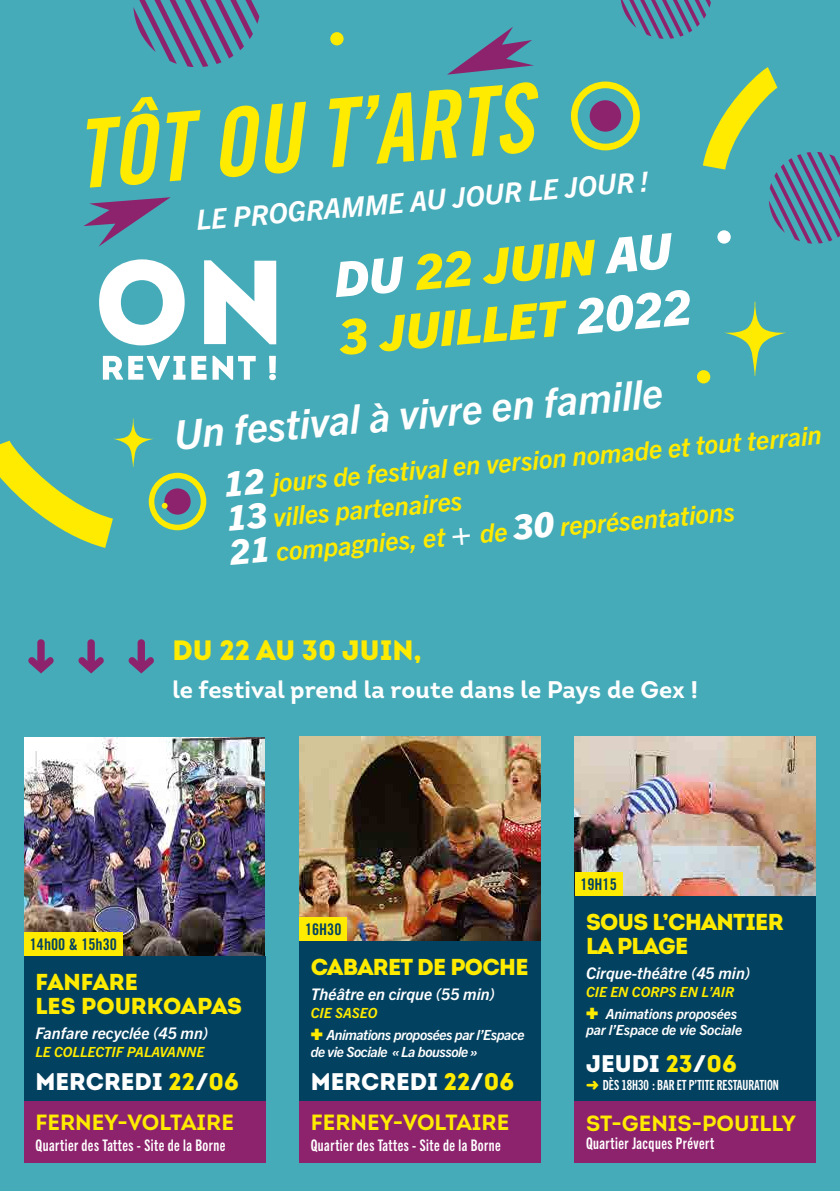
<style>
.page{position:relative;width:840px;height:1191px;background:#fff}
.page>*{position:absolute;margin:0;border:0;box-sizing:border-box;transform-origin:0 0}
.t1{font:italic 800 48.4px/58px "Trade Gothic Next LT Pro";color:#ffeb00}
.t2{font:italic 700 40.4px "Trade Gothic Next LT Pro";color:#fff}
.t3{font:900 28px "Intro";color:#ffeb00}
.t4{font:italic 700 27.6px "Trade Gothic Next LT Pro";color:#fff}
.t5{font:italic 700 25.8px/34.4px "Trade Gothic Next LT Pro";color:#ffeb00}
.t6{font:700 24px "Intro";color:#fff}
.t7{font:900 24px "Intro";color:#fff}
.t8{font:900 23px/24px "Intro";letter-spacing:-.03em;color:#ffeb00}
.t9{font:900 23px/24px "Intro";color:#ffeb00}
.t10{font:700 22px "Intro";color:#ffeb00}
.t11{font:16px "Trade Gothic Next LT Pro Bd Cm";letter-spacing:.03em;color:#fff}
.t12{font:italic 700 16px "Trade Gothic Next LT Pro";color:#fff}
.t13{font:16px "Trade Gothic Bold Cond Twenty";color:#034160}
.t14{font:italic 700 14px/21.6px "Trade Gothic Next LT Pro";letter-spacing:-.03em;color:#fff}
.t15{font:italic 700 14px/21.6px "Trade Gothic Next LT Pro";letter-spacing:-.01em;color:#fff}
.t16{font:14px "Trade Gothic Next LT Pro Bd Cm";color:#fff}
.t17{font:italic 700 14px "Trade Gothic Next LT Pro";color:#ffeb00}
.s1{color:#fff}
.s2{font-weight:800;font-size:34.4px;color:#fff}
.s3{color:#ffeb00}
</style>
<div class="page">
<div style="left:0;top:0;width:839px;height:1191px;background:#46abb8"></div>
<svg style="left:133px;top:0;width:126px;height:67px"></svg>
<svg style="left:620px;top:0;width:90px;height:39px"></svg>
<svg style="left:87px;top:97px;width:73px;height:91px"></svg>
<svg style="left:166px;top:110px;width:34px;height:71px"></svg>
<svg style="left:220px;top:102px;width:86px;height:76px"></svg>
<svg style="left:329px;top:92px;width:85px;height:75px"></svg>
<svg style="left:420px;top:82px;width:118px;height:78px"></svg>
<svg style="left:447px;top:27px;width:86px;height:48px"></svg>
<svg style="left:84px;top:197px;width:87px;height:49px"></svg>
<svg style="left:103px;top:356px;width:82px;height:24px"></svg>
<svg style="left:191px;top:356px;width:15px;height:24px"></svg>
<svg style="left:212px;top:356px;width:43px;height:24px"></svg>
<svg style="left:269px;top:356px;width:7px;height:24px"></svg>
<svg style="left:99px;top:259px;width:85px;height:86px"></svg>
<svg style="left:204px;top:260px;width:72px;height:84px"></svg>
<svg style="left:571px;top:82px;width:68px;height:68px"></svg>
<div style="left:589px;top:100px;width:31px;height:32px;background:#8e236d;border-radius:50%"></div>
<svg style="left:724px;top:301px;width:62px;height:75px"></svg>
<svg style="left:702px;top:67px;width:137px;height:177px"></svg>
<svg style="left:0;top:418px;width:206px;height:130px"></svg>
<div style="left:696px;top:370px;width:13px;height:13px;background:#ffeb00;border-radius:50%"></div>
<div style="left:330px;top:32px;width:13px;height:13px;background:#ffeb00;border-radius:50%"></div>
<div style="left:717px;top:230px;width:13px;height:14px;background:#fff;border-radius:50%"></div>
<svg style="left:28px;top:639px;width:26px;height:34px"></svg>
<svg style="left:78px;top:639px;width:26px;height:34px"></svg>
<svg style="left:129px;top:639px;width:25px;height:34px"></svg>
<div style="left:574px;top:895px;width:241px;height:267px;background:#034160"></div>
<img style="left:574px;top:737px;width:241px;height:158px">
<div style="left:299px;top:941px;width:241px;height:160px;background:#034160"></div>
<img style="left:299px;top:736px;width:241px;height:205px">
<img style="left:25px;top:737px;width:240px;height:218px">
<div style="left:24px;top:956px;width:241px;height:145px;background:#034160"></div>
<div style="left:574px;top:872px;width:48px;height:23px;background:#ffeb00"></div>
<div style="left:24px;top:1101px;width:241px;height:61px;background:#8e236d"></div>
<div style="left:299px;top:1101px;width:241px;height:61px;background:#8e236d"></div>
<div style="left:574px;top:1101px;width:241px;height:61px;background:#8e236d"></div>
<div style="left:299px;top:917px;width:48px;height:24px;background:#ffeb00"></div>
<div style="left:24px;top:932px;width:98px;height:24px;background:#ffeb00"></div>
<p class="t4" style="left:194px;top:201px;width:454px;rotate:-5deg">LE PROGRAMME AU JOUR LE JOUR !</p>
<h1 class="t1" style="left:331px;top:247px;width:354px;rotate:-5deg"><span class="s1">DU</span> 22 JUIN <span class="s1">AU<br></span>3 JUILLET <span class="s1">2022</span></h1>
<h2 class="t2" style="left:171px;top:407px;width:492px;rotate:-5deg">Un festival à vivre en famille</h2>
<p class="t5" style="left:222px;top:468px;width:601px;rotate:-5deg"><span class="s2">12</span> jours de festival en version nomade et tout terrain<br><span class="s2">13</span> villes partenaires<br><span class="s2">21</span> compagnies, et <span class="s2">+</span> de <span class="s2">30</span> représentations</p>
<p class="t3" style="left:172px;top:632px;width:251px">DU 22 AU 30 JUIN,</p>
<p class="t6" style="left:172px;top:674px;width:526px">le festival prend la route dans le Pays de Gex !</p>
<p class="t13" style="left:30px;top:935px;width:89px">14h00 &amp; 15h30</p>
<p class="t9" style="left:35px;top:970px;width:208px">FANFARE<br>LES POURKOAPAS</p>
<p class="t12" style="left:35px;top:1022px;width:174px">Fanfare recyclée (45 mn)</p>
<p class="t17" style="left:35px;top:1042px;width:170px">LE COLLECTIF PALAVANNE</p>
<p class="t7" style="left:35px;top:1066px;width:205px">MERCREDI <span class="s3">22</span>/<span class="s3">06</span></p>
<p class="t10" style="left:35px;top:1108px;width:200px">FERNEY-VOLTAIRE</p>
<p class="t11" style="left:35px;top:1134px;width:191px">Quartier des Tattes - Site de la Borne</p>
<p class="t13" style="left:305px;top:919px;width:38px">16H30</p>
<p class="t8" style="left:310px;top:954px;width:219px">CABARET DE POCHE</p>
<p class="t12" style="left:310px;top:983px;width:186px">Théâtre en cirque (55 min)</p>
<p class="t14" style="left:310px;top:1001px;width:215px"><span class="s3">CIE SASEO<br>✚</span> Animations proposées par l’Espace</p>
<p class="t14" style="left:310px;top:1039px;width:168px">de vie Sociale « La boussole »</p>
<p class="t7" style="left:310px;top:1065px;width:205px">MERCREDI <span class="s3">22</span>/<span class="s3">06</span></p>
<p class="t10" style="left:310px;top:1108px;width:200px">FERNEY-VOLTAIRE</p>
<p class="t11" style="left:310px;top:1134px;width:191px">Quartier des Tattes - Site de la Borne</p>
<p class="t13" style="left:580px;top:874px;width:38px">19H15</p>
<p class="t8" style="left:585px;top:909px;width:199px">SOUS L’CHANTIER<br>LA PLAGE</p>
<p class="t12" style="left:585px;top:962px;width:166px">Cirque-théâtre (45 min)</p>
<p class="t15" style="left:585px;top:980px;width:153px"><span class="s3">CIE EN CORPS EN L’AIR ✚</span> Animations proposées</p>
<p class="t15" style="left:585px;top:1017px;width:158px">par l’Espace de vie Sociale</p>
<p class="t7" style="left:585px;top:1047px;width:152px">JEUDI <span class="s3">23</span>/<span class="s3">06</span></p>
<p class="t16" style="left:585px;top:1075px;width:194px"><span class="s3">➜</span> DÈS 18H30 : BAR ET P’TITE RESTAURATION</p>
<p class="t10" style="left:585px;top:1109px;width:211px">ST-GENIS-POUILLY</p>
<p class="t11" style="left:585px;top:1132px;width:130px">Quartier Jacques Prévert</p>
</div>
